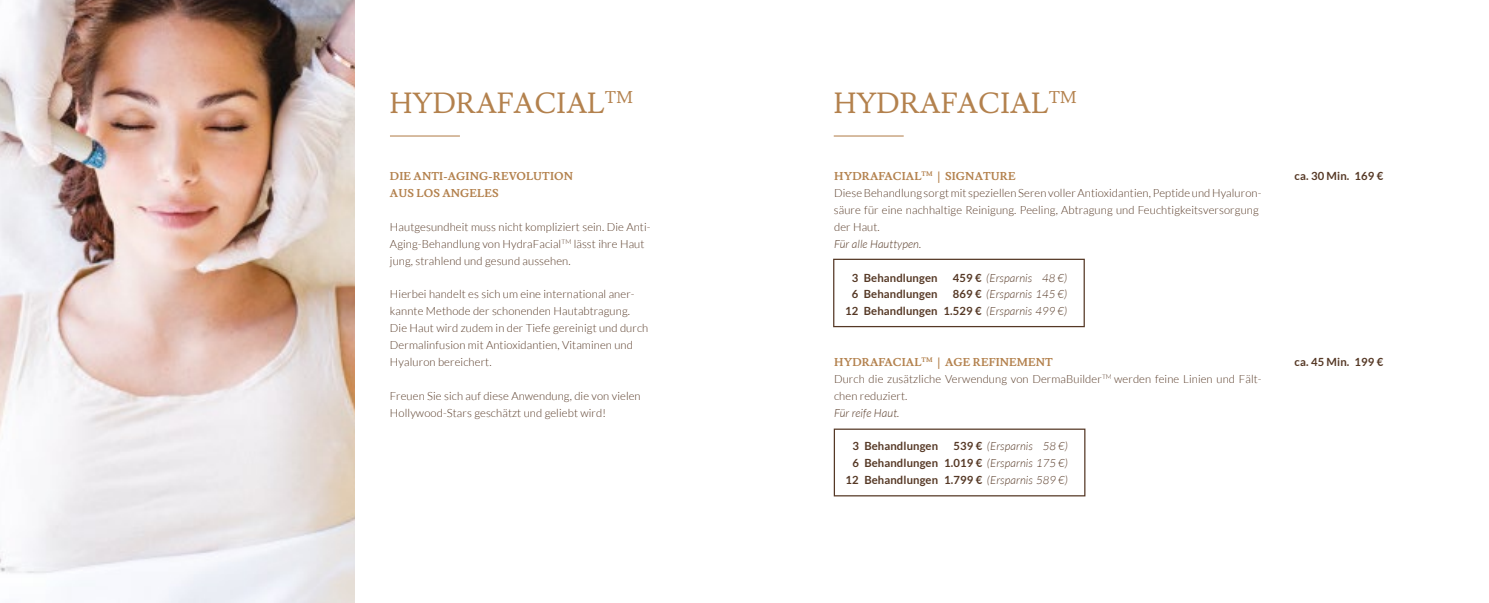
<style>
.page{position:relative;width:1489px;height:603px;background:#fff}
.page>*{position:absolute;margin:0;border:0;box-sizing:border-box;transform-origin:0 0}
.t1{font:28.75px "Lusitana";color:#b3814d}
.t2{font:16.75px "Lusitana";color:#b3814d}
.t3{font:300 11.25px/16.9px "Lato";letter-spacing:.01em;color:#553825}
.t4{font:italic 300 11.25px/16.9px "Lato";letter-spacing:.01em;color:#553825;text-align:right}
.t5{font:700 11.25px/16.9px "Lusitana";letter-spacing:.01em;color:#b3814d}
.t6{font:700 11.25px "Lato";letter-spacing:.01em;color:#553825}
.s1{font-weight:700;font-style:normal}
</style>
<div class="page">
<div style="left:833px;top:258px;width:251px;height:69px;border:1px solid #553825"></div>
<div style="left:833px;top:428px;width:252px;height:68px;border:1px solid #553825"></div>
<hr style="left:833px;top:135px;width:70px;height:1px;background:#b3814d">
<hr style="left:390px;top:135px;width:70px;height:1px;background:#b3814d">
<img style="left:0;top:0;width:354px;height:602px">
<h1 class="t1" style="left:390px;top:86px;width:244px">HYDRAFACIAL<sup>TM</sup></h1>
<h2 class="t2" style="left:1048px;top:87px;width:29px">TM</h2>
<h1 class="t1" style="left:833px;top:86px;width:216px">HYDRAFACIAL</h1>
<p class="t5" style="left:390px;top:168px;width:184px">DIE ANTI-AGING-REVOLUTION<br>AUS LOS ANGELES</p>
<p class="t3" style="left:390px;top:218px;width:262px">Hautgesundheit muss nicht kompliziert sein. Die Anti-<br>Aging-Behandlung von HydraFacial<sup>TM</sup> lässt ihre Haut jung, strahlend und gesund aussehen.</p>
<p class="t3" style="left:390px;top:286px;width:260px">Hierbei handelt es sich um eine international aner&shy;kannte Methode der schonenden Hautabtragung.<br>Die Haut wird zudem in der Tiefe gereinigt und durch Dermalinfusion mit Antioxidantien, Vitaminen und Hyaluron bereichert.</p>
<p class="t3" style="left:390px;top:387px;width:252px">Freuen Sie sich auf diese Anwendung, die von vielen<br>Hollywood-Stars geschätzt und geliebt wird!</p>
<p class="t5" style="left:834px;top:168px;width:183px">HYDRAFACIAL<sup>TM</sup> | SIGNATURE</p>
<p class="t3" style="left:833px;top:184px;width:429px">Diese Behandlung sorgt mit speziellen Seren voller Antioxidantien, Peptide und Hyaluron&shy;säure für eine nachhaltige Reinigung. Peeling, Abtragung und Feuchtigkeitsversorgung der Haut.</p>
<p class="t4" style="left:834px;top:235px;width:89px">Für alle Hauttypen.</p>
<p class="t6" style="left:851px;top:271px;width:87px">3 Behandlungen</p>
<p class="t4" style="left:952px;top:269px;width:116px"><span class="s1">459 €</span> (Ersparnis 48 €)</p>
<p class="t6" style="left:851px;top:288px;width:87px">6 Behandlungen</p>
<p class="t4" style="left:845px;top:286px;width:224px"><span class="s1">869 €</span> (Ersparnis 145 €)<br><span class="s1">12 Behandlungen 1.529 €</span> (Ersparnis 499 €)</p>
<p class="t5" style="left:834px;top:354px;width:220px">HYDRAFACIAL<sup>TM</sup> | AGE REFINEMENT</p>
<p class="t3" style="left:834px;top:370px;width:429px">Durch die zusätzliche Verwendung von DermaBuilder<sup>TM</sup> werden feine Linien und Fält&shy;chen reduziert.</p>
<p class="t4" style="left:834px;top:404px;width:67px">Für reife Haut.</p>
<p class="t4" style="left:845px;top:438px;width:224px"><span class="s1">539 €</span> (Ersparnis 58 €)<br><span class="s1">6 Behandlungen 1.019 €</span> (Ersparnis 175 €)<br><span class="s1">12 Behandlungen 1.799 €</span> (Ersparnis 589 €)</p>
<p class="t6" style="left:852px;top:439px;width:87px">3 Behandlungen</p>
<p class="t6" style="left:1294px;top:169px;width:90px">ca. 30 Min. 169 €</p>
<p class="t6" style="left:1294px;top:355px;width:90px">ca. 45 Min. 199 €</p>
</div>
